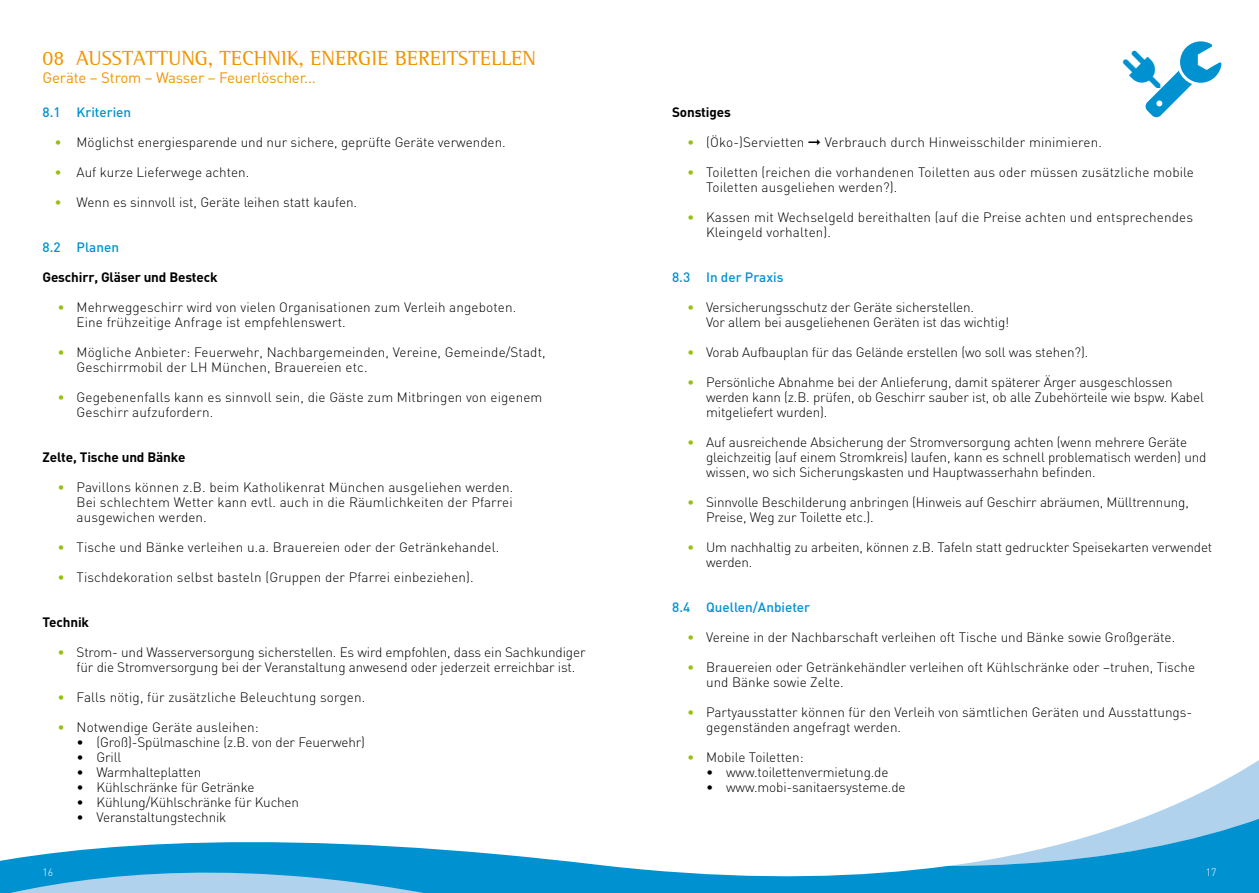
<style>
.page{position:relative;width:1259px;height:893px;background:#fff}
.page>*{position:absolute;margin:0;border:0;box-sizing:border-box;transform-origin:0 0}
.t1{font:21px "EJA Normal";color:#f39400}
.t2{font:15px "DIN";letter-spacing:-.01em;color:#f39400}
.t3{font:300 13.5px/15px "DIN";letter-spacing:-.01em;color:#000}
.t4{font:300 13.5px/15px "DIN";letter-spacing:.01em;color:#000}
.t5{font:700 13.5px "DIN";letter-spacing:-.01em;color:#000}
.t6{font:500 13.5px "DIN";color:#0092d0}
.t7{font:300 10.5px "DIN";color:#fff}
.s1{color:#97bf0d}
</style>
<div class="page">
<svg style="left:0;top:760px;width:1259px;height:133px"></svg>
<h1 class="t1" style="left:43px;top:45px;width:495px">08 AUSSTATTUNG, TECHNIK, ENERGIE BEREITSTELLEN</h1>
<p class="t2" style="left:43px;top:69px;width:275px">Geräte – Strom – Wasser – Feuerlöscher...</p>
<p class="t6" style="left:43px;top:103px;width:90px">8.1 Kriterien</p>
<p class="t3" style="left:55px;top:134px;width:453px"><span class="s1">•</span> Möglichst energiesparende und nur sichere, geprüfte Geräte verwenden.</p>
<p class="t3" style="left:55px;top:164px;width:196px"><span class="s1">•</span> Auf kurze Lieferwege achten.</p>
<p class="t3" style="left:55px;top:194px;width:304px"><span class="s1">•</span> Wenn es sinnvoll ist, Geräte leihen statt kaufen.</p>
<p class="t6" style="left:43px;top:238px;width:78px">8.2 Planen</p>
<p class="t5" style="left:43px;top:268px;width:177px">Geschirr, Gläser und Besteck</p>
<p class="t4" style="left:77px;top:299px;width:441px;text-indent:-19px"><span class="s1">•</span> Mehrweggeschirr wird von vielen Organisationen zum Verleih angeboten.<br>Eine frühzeitige Anfrage ist empfehlenswert.</p>
<p class="t4" style="left:77px;top:344px;width:471px;text-indent:-19px"><span class="s1">•</span> Mögliche Anbieter: Feuerwehr, Nachbargemeinden, Vereine, Gemeinde/Stadt,<br>Geschirrmobil der LH München, Brauereien etc.</p>
<p class="t4" style="left:77px;top:389px;width:467px;text-indent:-19px"><span class="s1">•</span> Gegebenenfalls kann es sinnvoll sein, die Gäste zum Mitbringen von eigenem<br>Geschirr aufzufordern.</p>
<p class="t5" style="left:43px;top:448px;width:144px">Zelte, Tische und Bänke</p>
<p class="t3" style="left:77px;top:479px;width:438px;text-align:justify;text-indent:-19px"><span class="s1">•</span> Pavillons können z.B. beim Katholikenrat München ausgeliehen werden.<br>Bei schlechtem Wetter kann evtl. auch in die Räumlichkeiten der Pfarrei ausgewichen werden.</p>
<p class="t4" style="left:58px;top:539px;width:443px"><span class="s1">•</span> Tische und Bänke verleihen u.a. Brauereien oder der Getränkehandel.</p>
<p class="t4" style="left:58px;top:569px;width:418px"><span class="s1">•</span> Tischdekoration selbst basteln (Gruppen der Pfarrei einbeziehen).</p>
<p class="t5" style="left:43px;top:613px;width:48px">Technik</p>
<p class="t3" style="left:77px;top:644px;width:510px;text-indent:-19px"><span class="s1">•</span> Strom- und Wasserversorgung sicherstellen. Es wird empfohlen, dass ein Sachkundiger für die Stromversorgung bei der Veranstaltung anwesend oder jederzeit erreichbar ist.</p>
<p class="t4" style="left:58px;top:689px;width:309px"><span class="s1">•</span> Falls nötig, für zusätzliche Beleuchtung sorgen.</p>
<p class="t4" style="left:58px;top:719px;width:203px"><span class="s1">•</span> Notwendige Geräte ausleihen:</p>
<p class="t3" style="left:77px;top:734px;width:290px">• (Groß)-Spülmaschine (z.B. von der Feuerwehr)</p>
<p class="t3" style="left:77px;top:749px;width:46px">• Grill</p>
<p class="t3" style="left:77px;top:764px;width:126px">• Warmhalteplatten</p>
<p class="t3" style="left:77px;top:779px;width:180px">• Kühlschränke für Getränke</p>
<p class="t3" style="left:77px;top:794px;width:224px">• Kühlung/Kühlschränke für Kuchen</p>
<p class="t3" style="left:77px;top:809px;width:151px">• Veranstaltungstechnik</p>
<p class="t5" style="left:672px;top:103px;width:60px">Sonstiges</p>
<p class="t4" style="left:687px;top:134px;width:416px"><span class="s1">•</span> (Öko-)Servietten ➞ Verbrauch durch Hinweisschilder minimieren.</p>
<p class="t4" style="left:706px;top:164px;width:489px;text-indent:-19px"><span class="s1">•</span> Toiletten (reichen die vorhandenen Toiletten aus oder müssen zusätzliche mobile<br>Toiletten ausgeliehen werden?).</p>
<p class="t4" style="left:706px;top:209px;width:488px;text-indent:-19px"><span class="s1">•</span> Kassen mit Wechselgeld bereithalten (auf die Preise achten und entsprechendes<br>Kleingeld vorhalten).</p>
<p class="t6" style="left:672px;top:268px;width:113px">8.3 In der Praxis</p>
<p class="t3" style="left:706px;top:299px;width:305px;text-indent:-19px"><span class="s1">•</span> Versicherungsschutz der Geräte sicherstellen.<br>Vor allem bei ausgeliehenen Geräten ist das wichtig!</p>
<p class="t3" style="left:687px;top:344px;width:403px"><span class="s1">•</span> Vorab Aufbauplan für das Gelände erstellen (wo soll was stehen?).</p>
<p class="t3" style="left:706px;top:374px;width:499px;text-indent:-19px"><span class="s1">•</span> Persönliche Abnahme bei der Anlieferung, damit späterer Ärger ausgeschlossen werden kann (z.B. prüfen, ob Geschirr sauber ist, ob alle Zubehörteile wie bspw. Kabel mitgeliefert wurden).</p>
<p class="t3" style="left:706px;top:434px;width:502px;text-indent:-19px"><span class="s1">•</span> Auf ausreichende Absicherung der Stromversorgung achten (wenn mehrere Geräte gleichzeitig (auf einem Stromkreis) laufen, kann es schnell problematisch werden) und wissen, wo sich Sicherungskasten und Hauptwasserhahn befinden.</p>
<p class="t3" style="left:706px;top:494px;width:484px;text-indent:-19px"><span class="s1">•</span> Sinnvolle Beschilderung anbringen (Hinweis auf Geschirr abräumen, Mülltrennung,<br>Preise, Weg zur Toilette etc.).</p>
<p class="t3" style="left:706px;top:539px;width:508px;text-indent:-19px"><span class="s1">•</span> Um nachhaltig zu arbeiten, können z.B. Tafeln statt gedruckter Speisekarten verwendet werden.</p>
<p class="t6" style="left:672px;top:598px;width:140px">8.4 Quellen/Anbieter</p>
<p class="t3" style="left:687px;top:629px;width:489px"><span class="s1">•</span> Vereine in der Nachbarschaft verleihen oft Tische und Bänke sowie Großgeräte.</p>
<p class="t3" style="left:706px;top:659px;width:490px;text-indent:-19px"><span class="s1">•</span> Brauereien oder Getränkehändler verleihen oft Kühlschränke oder –truhen, Tische und Bänke sowie Zelte.</p>
<p class="t3" style="left:706px;top:704px;width:487px;text-indent:-19px"><span class="s1">•</span> Partyausstatter können für den Verleih von sämtlichen Geräten und Ausstattungs&shy;gegenständen angefragt werden.</p>
<p class="t3" style="left:687px;top:749px;width:118px"><span class="s1">•</span> Mobile Toiletten:</p>
<p class="t3" style="left:706px;top:764px;width:184px">• www.toilettenvermietung.de</p>
<p class="t3" style="left:706px;top:779px;width:201px">• www.mobi-sanitaersysteme.de</p>
<p class="t7" style="left:43px;top:865px;width:12px">16</p>
<p class="t7" style="left:1205px;top:865px;width:12px">17</p>
</div>
